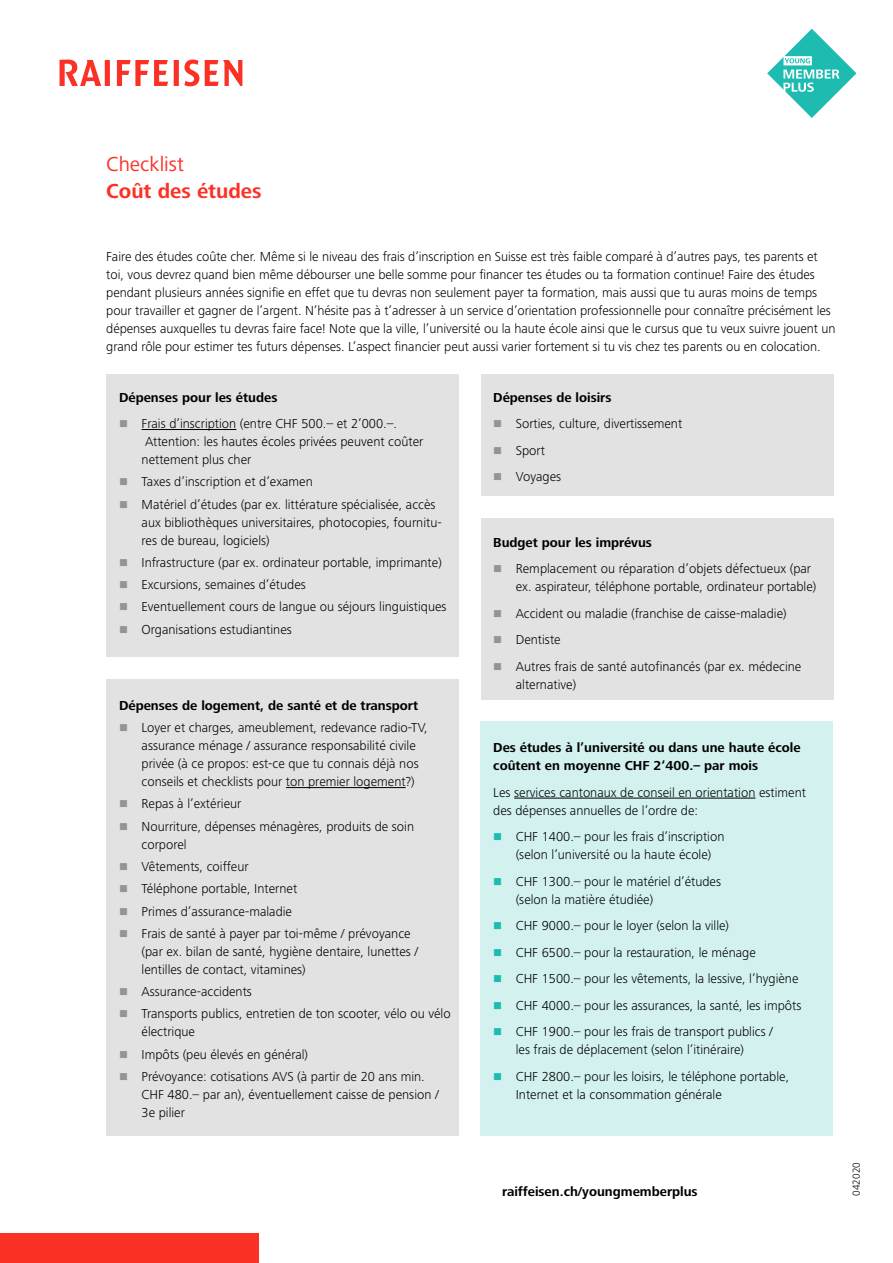
<style>
.page{position:relative;width:893px;height:1263px;background:#fff}
.page>*{position:absolute;margin:0;border:0;box-sizing:border-box;transform-origin:0 0}
.t1{font:700 21px "Frutiger Next LT";color:#fb3125}
.t2{font:21px "Frutiger Next LT";color:#fb3125}
.t3{font:300 13.5px/18px "Frutiger Next LT";color:#000}
.t4{font:700 13.5px/18px "Frutiger Next LT";color:#000}
.t5{font:300 10.5px "Frutiger Next LT";color:#000}
.s1{color:#959490}
.s2{color:#1ebcb0}
</style>
<div class="page">
<div style="left:0;top:1233px;width:258px;height:30px;background:#fb3125"></div>
<svg style="left:60px;top:60px;width:182px;height:26px"></svg>
<svg style="left:767px;top:29px;width:89px;height:89px"></svg>
<div style="left:480px;top:721px;width:353px;height:414px;background:#d2f1ef"></div>
<div style="left:481px;top:374px;width:352px;height:325px;background:#e3e2e2"></div>
<div style="left:106px;top:374px;width:353px;height:761px;background:#e3e2e2"></div>
<hr style="left:142px;top:429px;width:94px;height:1px;background:#000">
<hr style="left:286px;top:787px;width:120px;height:1px;background:#000">
<hr style="left:514px;top:798px;width:241px;height:1px;background:#000">
<div style="left:91px;top:657px;width:372px;height:21px;background:#fff"></div>
<div style="left:474px;top:496px;width:372px;height:22px;background:#fff"></div>
<h1 class="t2" style="left:106px;top:152px;width:79px">Checklist</h1>
<h1 class="t1" style="left:106px;top:179px;width:157px">Coût des études</h1>
<p class="t3" style="left:106px;top:248px;width:731px">Faire des études coûte cher. Même si le niveau des frais d’inscription en Suisse est très faible comparé à d’autres pays, tes parents et toi, vous devrez quand bien même débourser une belle somme pour financer tes études ou ta formation continue! Faire des études pendant plusieurs années signifie en effet que tu devras non seulement payer ta formation, mais aussi que tu auras moins de temps pour travailler et gagner de l’argent. N’hésite pas à t’adresser à un service d’orientation professionnelle pour connaître précisément les dépenses auxquelles tu devras faire face! Note que la ville, l’université ou la haute école ainsi que le cursus que tu veux suivre jouent un grand rôle pour estimer tes futurs dépenses. L’aspect financier peut aussi varier fortement si tu vis chez tes parents ou en colocation.</p>
<p class="t4" style="left:119px;top:388px;width:160px">Dépenses pour les études</p>
<p class="t3" style="left:142px;top:415px;width:283px;text-indent:-23px"><span class="s1">■</span> Frais d’inscription (entre CHF 500.– et 2’000.–.<br>Attention: les hautes écoles privées peuvent coûter nettement plus cher</p>
<p class="t3" style="left:119px;top:473px;width:195px"><span class="s1">■</span> Taxes d’inscription et d’examen</p>
<p class="t3" style="left:142px;top:495px;width:302px;text-indent:-23px"><span class="s1">■</span> Matériel d’études (par ex. littérature spécialisée, accès aux bibliothèques universitaires, photocopies, fournitu&shy;res de bureau, logiciels)</p>
<p class="t3" style="left:119px;top:553px;width:324px"><span class="s1">■</span> Infrastructure (par ex. ordinateur portable, imprimante)</p>
<p class="t3" style="left:119px;top:576px;width:188px"><span class="s1">■</span> Excursions, semaines d’études</p>
<p class="t3" style="left:119px;top:598px;width:329px"><span class="s1">■</span> Eventuellement cours de langue ou séjours linguistiques</p>
<p class="t3" style="left:119px;top:620px;width:174px"><span class="s1">■</span> Organisations estudiantines</p>
<p class="t4" style="left:119px;top:696px;width:301px">Dépenses de logement, de santé et de transport</p>
<p class="t3" style="left:142px;top:719px;width:288px;text-indent:-23px"><span class="s1">■</span> Loyer et charges, ameublement, redevance radio-TV, assurance ménage / assurance responsabilité civile privée (à ce propos: est-ce que tu connais déjà nos conseils et checklists pour ton premier logement?)</p>
<p class="t3" style="left:119px;top:795px;width:124px"><span class="s1">■</span> Repas à l’extérieur</p>
<p class="t3" style="left:142px;top:817px;width:274px;text-indent:-23px"><span class="s1">■</span> Nourriture, dépenses ménagères, produits de soin corporel</p>
<p class="t3" style="left:119px;top:857px;width:131px"><span class="s1">■</span> Vêtements, coiffeur</p>
<p class="t3" style="left:119px;top:880px;width:180px"><span class="s1">■</span> Téléphone portable, Internet</p>
<p class="t3" style="left:119px;top:902px;width:175px"><span class="s1">■</span> Primes d’assurance-maladie</p>
<p class="t3" style="left:142px;top:924px;width:278px;text-indent:-23px"><span class="s1">■</span> Frais de santé à payer par toi-même / prévoyance (par ex. bilan de santé, hygiène dentaire, lunettes / lentilles de contact, vitamines)</p>
<p class="t3" style="left:119px;top:982px;width:134px"><span class="s1">■</span> Assurance-accidents</p>
<p class="t3" style="left:142px;top:1005px;width:311px;text-indent:-23px"><span class="s1">■</span> Transports publics, entretien de ton scooter, vélo ou vélo électrique</p>
<p class="t3" style="left:119px;top:1045px;width:191px"><span class="s1">■</span> Impôts (peu élevés en général)</p>
<p class="t3" style="left:142px;top:1067px;width:299px;text-indent:-23px"><span class="s1">■</span> Prévoyance: cotisations AVS (à partir de 20 ans min.<br>CHF 480.– par an), éventuellement caisse de pension /<br>3e pilier</p>
<p class="t4" style="left:493px;top:388px;width:120px">Dépenses de loisirs</p>
<p class="t3" style="left:493px;top:415px;width:191px"><span class="s1">■</span> Sorties, culture, divertissement</p>
<p class="t3" style="left:493px;top:441px;width:53px"><span class="s1">■</span> Sport</p>
<p class="t3" style="left:493px;top:468px;width:69px"><span class="s1">■</span> Voyages</p>
<p class="t4" style="left:493px;top:533px;width:160px">Budget pour les imprévus</p>
<p class="t3" style="left:516px;top:560px;width:302px;text-indent:-23px"><span class="s1">■</span> Remplacement ou réparation d’objets défectueux (par ex. aspirateur, téléphone portable, ordinateur portable)</p>
<p class="t3" style="left:493px;top:604px;width:295px"><span class="s1">■</span> Accident ou maladie (franchise de caisse-maladie)</p>
<p class="t3" style="left:493px;top:631px;width:69px"><span class="s1">■</span> Dentiste</p>
<p class="t3" style="left:516px;top:657px;width:287px;text-indent:-23px"><span class="s1">■</span> Autres frais de santé autofinancés (par ex. médecine alternative)</p>
<p class="t4" style="left:493px;top:739px;width:309px">Des études à l’université ou dans une haute école coûtent en moyenne CHF 2‘400.– par mois</p>
<p class="t3" style="left:493px;top:783px;width:314px">Les services cantonaux de conseil en orientation estiment des dépenses annuelles de l’ordre de:</p>
<p class="t3" style="left:516px;top:828px;width:210px;text-indent:-23px"><span class="s2">■</span> CHF 1400.– pour les frais d’inscription (selon l’université ou la haute école)</p>
<p class="t3" style="left:516px;top:872px;width:207px;text-indent:-23px"><span class="s2">■</span> CHF 1300.– pour le matériel d’études (selon la matière étudiée)</p>
<p class="t3" style="left:493px;top:917px;width:237px"><span class="s2">■</span> CHF 9000.– pour le loyer (selon la ville)</p>
<p class="t3" style="left:493px;top:943px;width:264px"><span class="s2">■</span> CHF 6500.– pour la restauration, le ménage</p>
<p class="t3" style="left:493px;top:970px;width:307px"><span class="s2">■</span> CHF 1500.– pour les vêtements, la lessive, l’hygiène</p>
<p class="t3" style="left:493px;top:996px;width:310px"><span class="s2">■</span> CHF 4000.– pour les assurances, la santé, les impôts</p>
<p class="t3" style="left:493px;top:1023px;width:281px;text-align:center"><span class="s2">■</span> CHF 1900.– pour les frais de transport publics / les frais de déplacement (selon l’itinéraire)</p>
<p class="t3" style="left:516px;top:1067px;width:275px;text-indent:-23px"><span class="s2">■</span> CHF 2800.– pour les loisirs, le téléphone portable,<br>Internet et la consommation générale</p>
<p class="t4" style="left:502px;top:1182px;width:197px">raiffeisen.ch/youngmemberplus</p>
<p class="t5" style="left:851px;top:1196px;width:35px;rotate:-90deg">042020</p>
</div>
